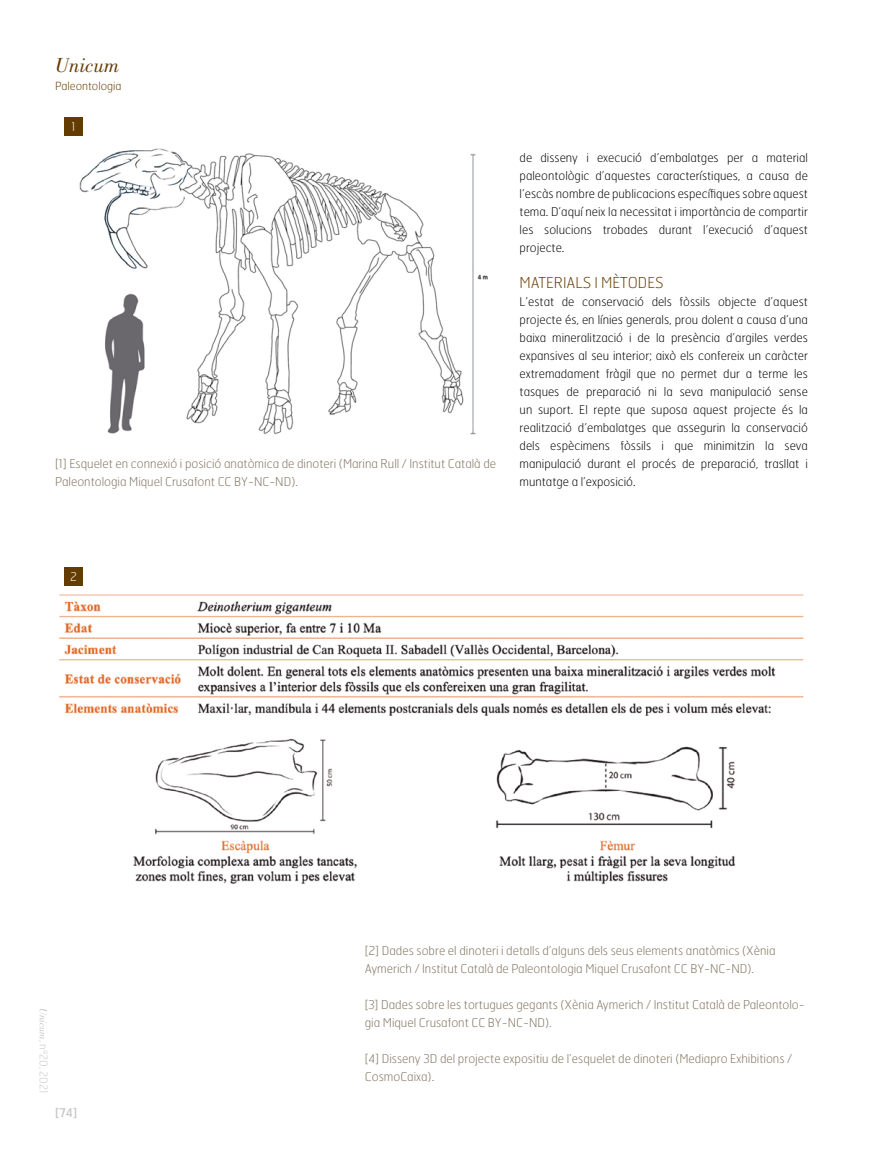
<style>
.page{position:relative;width:893px;height:1149px;background:#fff}
.page>*{position:absolute;margin:0;border:0;box-sizing:border-box;transform-origin:0 0}
.t1{font:italic 21px "Bodoni Std";color:#643c00}
.t2{font:100 15px "Hermes";color:#643c00}
.t3{font:100 12.15px/18px "Hermes";color:#80715d}
.t4{font:100 12px/18px "Hermes";color:#000;text-align:justify}
.t5{font:12px "Hermes";color:#c6c6c6}
.t6{font:100 12px "Hermes";color:#fff}
.t7{font:100 11.25px "Hermes";color:#643c00}
.t8{font:100 10.5px "Hermes";color:#c6c6c6}
.s1{font-family:"Bodoni Std";font-weight:400;font-style:italic}
</style>
<div class="page">
<img style="left:79px;top:148px;width:409px;height:287px">
<img style="left:59px;top:594px;width:745px;height:290px">
<div style="left:64px;top:117px;width:19px;height:18px;background:#643c00"></div>
<div style="left:64px;top:567px;width:19px;height:19px;background:#643c00"></div>
<h1 class="t1" style="left:55px;top:53px;width:66px">Unicum</h1>
<p class="t7" style="left:55px;top:79px;width:68px">Paleontologia</p>
<p class="t6" style="left:71px;top:119px;width:6px">1</p>
<p class="t3" style="left:55px;top:454px;width:442px">[1] Esquelet en connexió i posició anatòmica de dinoteri (Marina Rull / Institut Català de<br>Paleontologia Miquel Crusafont CC BY-NC-ND).</p>
<p class="t4" style="left:520px;top:148px;width:290px">de disseny i execució d’embalatges per a material paleontològic d’aquestes característiques, a causa de l’escàs nombre de publicacions específiques sobre aquest tema. D’aquí neix la necessitat i importància de compartir les solucions trobades durant l’execució d’aquest projecte.</p>
<p class="t2" style="left:520px;top:273px;width:146px">MATERIALS I MÈTODES</p>
<p class="t4" style="left:520px;top:292px;width:290px">L’estat de conservació dels fòssils objecte d’aquest projecte és, en línies generals, prou dolent a causa d’una baixa mineralització i de la presència d’argiles verdes expansives al seu interior; això els confereix un caràcter extremadament fràgil que no permet dur a terme les tasques de preparació ni la seva manipulació sense un suport. El repte que suposa aquest projecte és la realització d’embalatges que assegurin la conservació dels espècimens fòssils i que minimitzin la seva manipulació durant el procés de preparació, trasllat i muntatge a l’exposició.</p>
<p class="t6" style="left:70px;top:569px;width:8px">2</p>
<p class="t8" style="left:50px;top:1007px;width:87px;rotate:90deg"><span class="s1">Unicum</span>, nº20, 2021</p>
<p class="t5" style="left:55px;top:1104px;width:23px">[74]</p>
<p class="t3" style="left:365px;top:940px;width:412px">[2] Dades sobre el dinoteri i detalls d’alguns dels seus elements anatòmics (Xènia<br>Aymerich / Institut Català de Paleontologia Miquel Crusafont CC BY-NC-ND).</p>
<p class="t3" style="left:365px;top:994px;width:441px">[3] Dades sobre les tortugues gegants (Xènia Aymerich / Institut Català de Paleontolo&shy;gia Miquel Crusafont CC BY-NC-ND).</p>
<p class="t3" style="left:365px;top:1048px;width:429px">[4] Disseny 3D del projecte expositiu de l’esquelet de dinoteri (Mediapro Exhibitions /<br>CosmoCaixa).</p>
</div>
